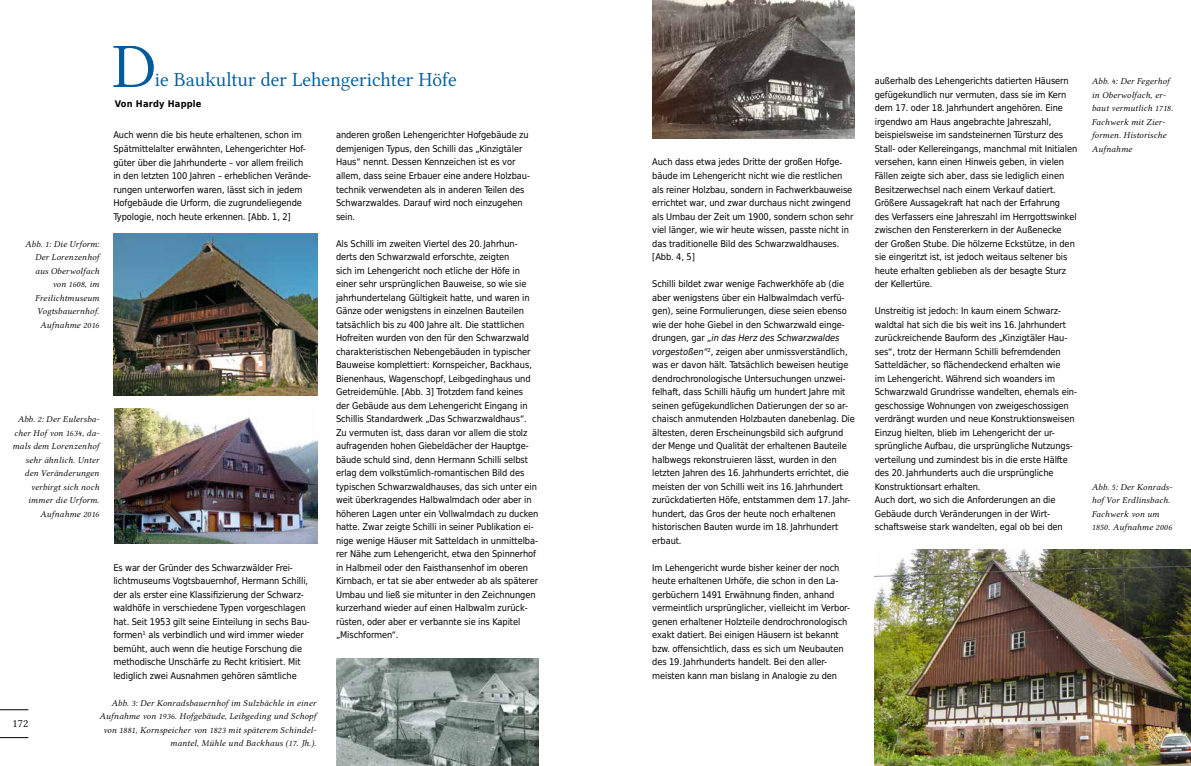
<style>
.page{position:relative;width:1191px;height:766px;background:#fff}
.page>*{position:absolute;margin:0;border:0;box-sizing:border-box;transform-origin:0 0}
.t1{font:63.3px "dinamlex";color:#005b9a}
.t2{font:20px "dinamlex";color:#005b9a}
.t3{font:12px "dinamlex";color:#000}
.t4{font:9.2px/13.5px "DejaVu Sans Condensed";letter-spacing:-.01em;color:#000}
.t5{font:700 9.2px "DejaVu Sans Condensed";letter-spacing:.02em;color:#000}
.t6{font:italic 9px/13.5px "dinamlex";letter-spacing:.02em;color:#000;text-align:right}
.s1{font-style:italic}
</style>
<div class="page">
<svg style="left:0;top:709px;width:28px;height:1px"></svg>
<svg style="left:0;top:737px;width:28px;height:1px"></svg>
<img style="left:113px;top:233px;width:204px;height:162px">
<img style="left:652px;top:0;width:203px;height:138px">
<img style="left:115px;top:408px;width:202px;height:135px">
<img style="left:874px;top:549px;width:317px;height:216px">
<img style="left:336px;top:658px;width:202px;height:107px">
<p class="t6" style="left:25px;top:237px;width:76px">Abb. 1: Die Urform:<br>Der Lorenzenhof aus Oberwolfach von 1608, im<br>Freilichtmuseum<br>Vogtsbauernhof.<br>Aufnahme 2016</p>
<p class="t6" style="left:12px;top:413px;width:88px">Abb. 2: Der Eulersba&shy;cher Hof von 1634, da&shy;mals dem Lorenzenhof sehr ähnlich. Unter den Veränderungen verbirgt sich noch immer die Urform.<br>Aufnahme 2016</p>
<h1 class="t1" style="left:112px;top:28px;width:46px">D</h1>
<p class="t5" style="left:115px;top:96px;width:88px">Von Hardy Happle</p>
<h2 class="t2" style="left:155px;top:67px;width:303px">ie Baukultur der Lehengerichter Höfe</h2>
<p class="t4" style="left:113px;top:128px;width:199px">Auch wenn die bis heute erhaltenen, schon im Spätmittelalter erwähnten, Lehengerichter Hof&shy;güter über die Jahrhunderte – vor allem freilich in den letzten 100 Jahren – erheblichen Verände&shy;rungen unterworfen waren, lässt sich in jedem Hofgebäude die Urform, die zugrundeliegende Typologie, noch heute erkennen. [Abb. 1, 2]</p>
<p class="t4" style="left:113px;top:560px;width:198px">Es war der Gründer des Schwarzwälder Frei&shy;lichtmuseums Vogtsbauernhof, Hermann Schilli, der als erster eine Klassifizierung der Schwarz&shy;waldhöfe in verschiedene Typen vorgeschlagen hat. Seit 1953 gilt seine Einteilung in sechs Bau&shy;formen<sup>1</sup> als verbindlich und wird immer wieder bemüht, auch wenn die heutige Forschung die methodische Unschärfe zu Recht kritisiert. Mit lediglich zwei Ausnahmen gehören sämtliche</p>
<p class="t4" style="left:336px;top:128px;width:195px">anderen großen Lehengerichter Hofgebäude zu demjenigen Typus, den Schilli das „Kinzigtäler Haus“ nennt. Dessen Kennzeichen ist es vor allem, dass seine Erbauer eine andere Holzbau&shy;technik verwendeten als in anderen Teilen des Schwarzwaldes. Darauf wird noch einzugehen sein.</p>
<p class="t4" style="left:336px;top:236px;width:204px">Als Schilli im zweiten Viertel des 20. Jahrhun&shy;derts den Schwarzwald erforschte, zeigten<br>sich im Lehengericht noch etliche der Höfe in einer sehr ursprünglichen Bauweise, so wie sie jahrhundertelang Gültigkeit hatte, und waren in Gänze oder wenigstens in einzelnen Bauteilen tatsächlich bis zu 400 Jahre alt. Die stattlichen Hofreiten wurden von den für den Schwarzwald charakteristischen Nebengebäuden in typischer Bauweise komplettiert: Kornspeicher, Backhaus, Bienenhaus, Wagenschopf, Leibgedinghaus und Getreidemühle. [Abb. 3] Trotzdem fand keines der Gebäude aus dem Lehengericht Eingang in Schillis Standardwerk „Das Schwarzwaldhaus“.<br>Zu vermuten ist, dass daran vor allem die stolz aufragenden hohen Giebeldächer der Hauptge&shy;bäude schuld sind, denn Hermann Schilli selbst erlag dem volkstümlich-romantischen Bild des typischen Schwarzwaldhauses, das sich unter ein weit überkragendes Halbwalmdach oder aber in höheren Lagen unter ein Vollwalmdach zu ducken hatte. Zwar zeigte Schilli in seiner Publikation ei&shy;nige wenige Häuser mit Satteldach in unmittelba&shy;rer Nähe zum Lehengericht, etwa den Spinnerhof in Halbmeil oder den Faisthansenhof im oberen Kirnbach, er tat sie aber entweder ab als späterer Umbau und ließ sie mitunter in den Zeichnungen kurzerhand wieder auf einen Halbwalm zurück&shy;rüsten, oder aber er verbannte sie ins Kapitel „Mischformen“.</p>
<h3 class="t3" style="left:13px;top:715px;width:17px">172</h3>
<p class="t6" style="left:99px;top:696px;width:218px">Abb. 3: Der Konradsbauernhof im Sulzbächle in einer Aufnahme von 1936. Hofgebäude, Leibgeding und Schopf von 1881, Kornspeicher von 1823 mit späterem Schindel&shy;mantel, Mühle und Backhaus (17. Jh.).</p>
<p class="t4" style="left:652px;top:155px;width:203px">Auch dass etwa jedes Dritte der großen Hofge&shy;bäude im Lehengericht nicht wie die restlichen als reiner Holzbau, sondern in Fachwerkbauweise errichtet war, und zwar durchaus nicht zwingend als Umbau der Zeit um 1900, sondern schon sehr viel länger, wie wir heute wissen, passte nicht in das traditionelle Bild des Schwarzwaldhauses. [Abb. 4, 5]</p>
<p class="t4" style="left:652px;top:277px;width:204px">Schilli bildet zwar wenige Fachwerkhöfe ab (die aber wenigstens über ein Halbwalmdach verfü&shy;gen), seine Formulierungen, diese seien ebenso wie der hohe Giebel in den Schwarzwald einge&shy;drungen, gar <span class="s1">„in das Herz des Schwarzwaldes vorgestoßen“</span><sup>2</sup>, zeigen aber unmissverständlich, was er davon hält. Tatsächlich beweisen heutige dendrochronologische Untersuchungen unzwei&shy;felhaft, dass Schilli häufig um hundert Jahre mit seinen gefügekundlichen Datierungen der so ar&shy;chaisch anmutenden Holzbauten danebenlag. Die ältesten, deren Erscheinungsbild sich aufgrund der Menge und Qualität der erhaltenen Bauteile halbwegs rekonstruieren lässt, wurden in den letzten Jahren des 16. Jahrhunderts errichtet, die meisten der von Schilli weit ins 16. Jahrhundert zurückdatierten Höfe, entstammen dem 17. Jahr&shy;hundert, das Gros der heute noch erhaltenen historischen Bauten wurde im 18. Jahrhundert erbaut.</p>
<p class="t4" style="left:652px;top:560px;width:199px">Im Lehengericht wurde bisher keiner der noch heute erhaltenen Urhöfe, die schon in den La&shy;gerbüchern 1491 Erwähnung finden, anhand vermeintlich ursprünglicher, vielleicht im Verbor&shy;genen erhaltener Holzteile dendrochronologisch exakt datiert. Bei einigen Häusern ist bekannt bzw. offensichtlich, dass es sich um Neubauten des 19. Jahrhunderts handelt. Bei den aller&shy;meisten kann man bislang in Analogie zu den</p>
<p class="t4" style="left:874px;top:74px;width:204px">außerhalb des Lehengerichts datierten Häusern gefügekundlich nur vermuten, dass sie im Kern dem 17. oder 18. Jahrhundert angehören. Eine irgendwo am Haus angebrachte Jahreszahl, beispielsweise im sandsteinernen Türsturz des Stall- oder Kellereingangs, manchmal mit Initialen versehen, kann einen Hinweis geben, in vielen Fällen zeigte sich aber, dass sie lediglich einen Besitzerwechsel nach einem Verkauf datiert.<br>Größere Aussagekraft hat nach der Erfahrung<br>des Verfassers eine Jahreszahl im Herrgottswinkel zwischen den Fenstererkern in der Außenecke der Großen Stube. Die hölzerne Eckstütze, in den sie eingeritzt ist, ist jedoch weitaus seltener bis heute erhalten geblieben als der besagte Sturz der Kellertüre.</p>
<p class="t4" style="left:874px;top:304px;width:204px">Unstreitig ist jedoch: In kaum einem Schwarz&shy;waldtal hat sich die bis weit ins 16. Jahrhundert zurückreichende Bauform des „Kinzigtäler Hau&shy;ses“, trotz der Hermann Schilli befremdenden Satteldächer, so flächendeckend erhalten wie<br>im Lehengericht. Während sich woanders im Schwarzwald Grundrisse wandelten, ehemals ein&shy;geschossige Wohnungen von zweigeschossigen verdrängt wurden und neue Konstruktionsweisen Einzug hielten, blieb im Lehengericht der ur&shy;sprüngliche Aufbau, die ursprüngliche Nutzungs&shy;verteilung und zumindest bis in die erste Hälfte des 20. Jahrhunderts auch die ursprüngliche Konstruktionsart erhalten.<br>Auch dort, wo sich die Anforderungen an die Gebäude durch Veränderungen in der Wirt&shy;schaftsweise stark wandelten, egal ob bei den</p>
<p class="t6" style="left:1091px;top:75px;width:83px;text-align:left">Abb. 4: Der Fegerhof in Oberwolfach, er&shy;baut vermutlich 1718.<br>Fachwerk mit Zier&shy;formen. Historische<br>Aufnahme</p>
<p class="t6" style="left:1091px;top:480px;width:82px;text-align:left">Abb. 5: Der Konrads&shy;hof Vor Erdlinsbach.<br>Fachwerk von um<br>1850. Aufnahme 2006</p>
</div>
